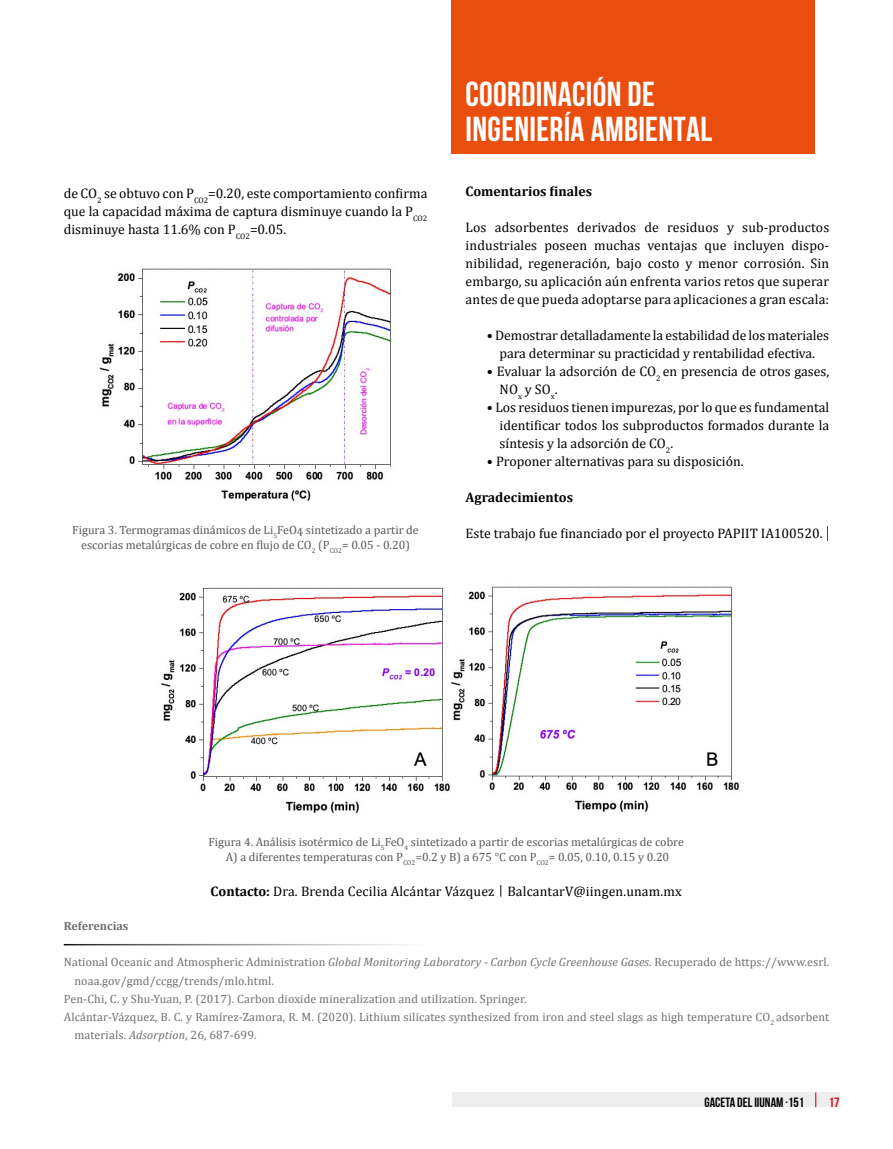
<style>
.page{position:relative;width:893px;height:1149px;background:#fff}
.page>*{position:absolute;margin:0;border:0;box-sizing:border-box;transform-origin:0 0}
.t1{font:700 34.5px/34.5px "Bebas Neue";letter-spacing:.01em;color:#fff}
.t2{font:13.8px/18px "Cambria";color:#000;text-align:justify}
.t3{font:700 13.8px "Cambria";color:#000}
.t4{font:700 13.5px "Bebas Neue";color:#000}
.t5{font:700 13.5px "Bebas Neue";color:#e30613}
.t6{font:12px "Cambria";letter-spacing:.01em;color:#6e6f72}
.t7{font:12px/15px "Cambria";color:#585856;text-align:center}
.t8{font:700 12px "Cambria";color:#6e6f72}
.s1{font-weight:700}
.s2{font-style:italic}
</style>
<div class="page">
<div style="left:452px;top:1092px;width:388px;height:14px;background:#ededed"></div>
<div style="left:452px;top:0;width:363px;height:154px;background:#e94e0f"></div>
<img style="left:99px;top:268px;width:292px;height:233px">
<img style="left:161px;top:586px;width:578px;height:227px">
<svg style="left:827px;top:526px;width:1px;height:14px"></svg>
<h1 class="t1" style="left:466px;top:76px;width:248px">COORDINACIÓN DE<br>INGENIERÍA AMBIENTAL</h1>
<p class="t2" style="left:64px;top:184px;width:365px">de CO<sub>2</sub> se obtuvo con P<sub>CO2</sub>=0.20, este comportamiento confirma que la capacidad máxima de captura disminuye cuando la P<sub>CO2 </sub>disminuye hasta 11.6% con P<sub>CO2</sub>=0.05.</p>
<p class="t3" style="left:466px;top:181px;width:128px">Comentarios finales</p>
<p class="t2" style="left:466px;top:218px;width:365px">Los adsorbentes derivados de residuos y sub-productos industriales poseen muchas ventajas que incluyen dispo&shy;nibilidad, regeneración, bajo costo y menor corrosión. Sin embargo, su aplicación aún enfrenta varios retos que superar antes de que pueda adoptarse para aplicaciones a gran escala:</p>
<p class="t2" style="left:487px;top:326px;width:344px;text-align:center">• Demostrar detalladamente la estabilidad de los materiales para determinar su practicidad y rentabilidad efectiva.</p>
<p class="t2" style="left:500px;top:362px;width:331px;text-indent:-13px">• Evaluar la adsorción de CO<sub>2</sub> en presencia de otros gases,<br>NO<sub>x</sub> y SO<sub>x</sub>.</p>
<p class="t2" style="left:500px;top:398px;width:331px;text-indent:-13px">• Los residuos tienen impurezas, por lo que es fundamental identificar todos los subproductos formados durante la síntesis y la adsorción de CO<sub>2</sub>.</p>
<p class="t2" style="left:487px;top:452px;width:258px">• Proponer alternativas para su disposición.</p>
<p class="t3" style="left:466px;top:487px;width:109px">Agradecimientos</p>
<p class="t2" style="left:466px;top:524px;width:358px">Este trabajo fue financiado por el proyecto PAPIIT IA100520.</p>
<p class="t7" style="left:72px;top:522px;width:348px">Figura 3. Termogramas dinámicos de Li<sub>5</sub>FeO4 sintetizado a partir de escorias metalúrgicas de cobre en flujo de CO<sub>2</sub> (P<sub>CO2</sub>= 0.05 - 0.20)</p>
<p class="t7" style="left:208px;top:834px;width:477px">Figura 4. Análisis isotérmico de Li<sub>5</sub>FeO<sub>4</sub> sintetizado a partir de escorias metalúrgicas de cobre<br>A) a diferentes temperaturas con P<sub>CO2</sub>=0.2 y B) a 675 °C con P<sub>CO2</sub>= 0.05, 0.10, 0.15 y 0.20</p>
<p class="t2" style="left:211px;top:881px;width:473px"><span class="s1">Contacto:</span> Dra. Brenda Cecilia Alcántar Vázquez BalcantarV@iingen.unam.mx</p>
<p class="t8" style="left:64px;top:917px;width:66px">Referencias</p>
<p class="t6" style="left:64px;top:955px;width:767px">National Oceanic and Atmospheric Administration <span class="s2">Global Monitoring Laboratory - Carbon Cycle Greenhouse Gases.</span> Recuperado de https://www.esrl.</p>
<p class="t6" style="left:74px;top:973px;width:201px">noaa.gov/gmd/ccgg/trends/mlo.html.</p>
<p class="t6" style="left:64px;top:991px;width:464px">Pen-Chi, C. y Shu-Yuan, P. (2017). Carbon dioxide mineralization and utilization. Springer.</p>
<p class="t6" style="left:64px;top:1009px;width:767px">Alcántar-Vázquez, B. C. y Ramírez-Zamora, R. M. (2020). Lithium silicates synthesized from iron and steel slags as high temperature CO<sub>2</sub> adsorbent</p>
<p class="t6" style="left:74px;top:1027px;width:184px">materials. <span class="s2">Adsorption</span>, 26, 687-699.</p>
<p class="t4" style="left:704px;top:1094px;width:101px">GACETA DEL IIUNAM ·151</p>
<p class="t5" style="left:829px;top:1094px;width:12px">17</p>
</div>
